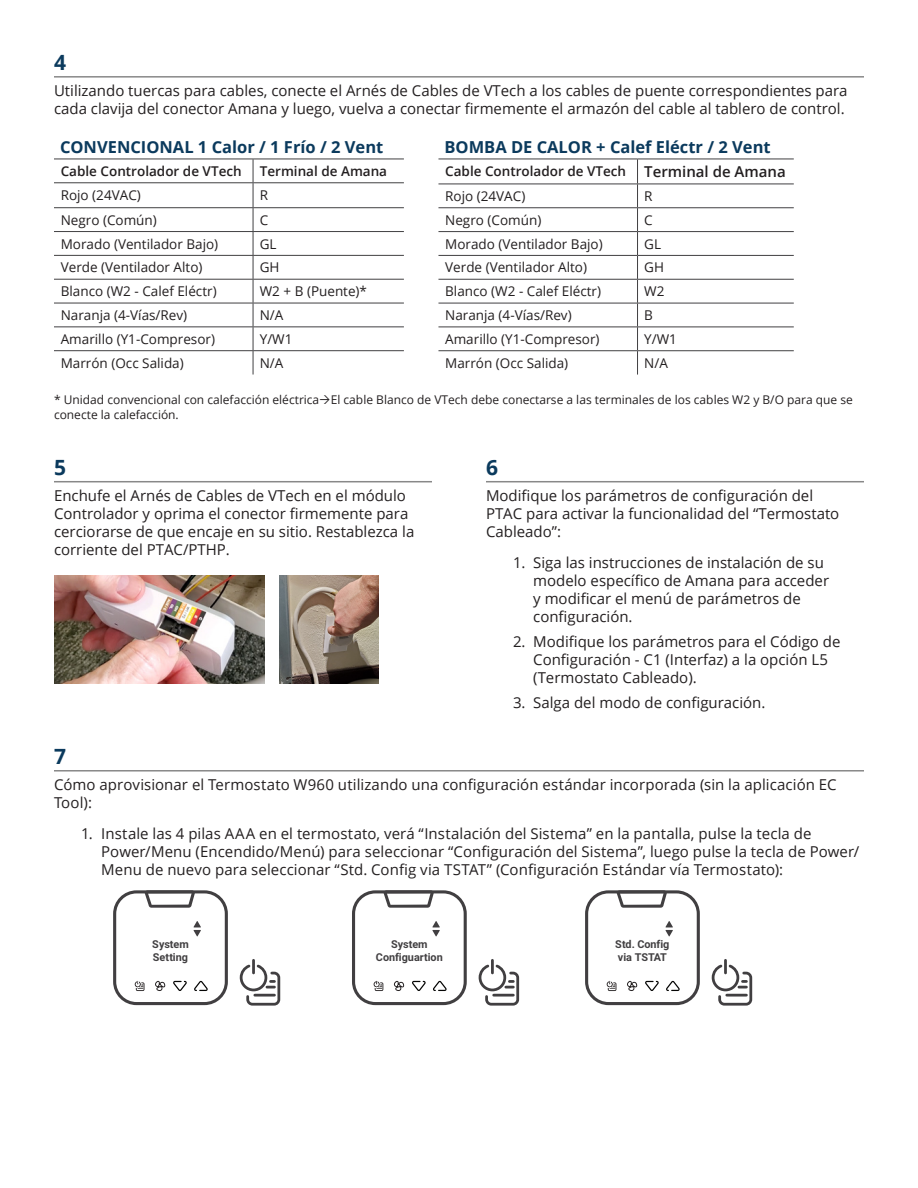
<style>
.page{position:relative;width:918px;height:1188px;background:#fff}
.page>*{position:absolute;margin:0;border:0;box-sizing:border-box;transform-origin:0 0}
.t1{font:700 21px "Open Sans";color:#0b3a5d}
.t2{font:700 16.5px "Open Sans";color:#0b3a5d}
.t3{font:15px/18px "Open Sans";color:#231f20}
.t4{font:600 15px "Open Sans";color:#231f20}
.t5{font:13.5px "Open Sans";color:#231f20}
.t6{font:600 13.5px "Open Sans";color:#231f20}
.t7{font:12px/14.4px "Open Sans";color:#231f20}
.t8{font:700 10.8px/12.5px "Roboto";letter-spacing:-.005em;color:#413f41}
</style>
<div class="page">
<hr style="left:54px;top:76px;width:810px;height:2px;background:#888">
<hr style="left:54px;top:159px;width:199px;height:1px;background:#414042">
<hr style="left:253px;top:159px;width:151px;height:1px;background:#414042">
<hr style="left:54px;top:182px;width:199px;height:1px;background:#414042">
<hr style="left:253px;top:182px;width:151px;height:1px;background:#414042">
<hr style="left:54px;top:207px;width:199px;height:1px;background:#414042">
<hr style="left:253px;top:207px;width:151px;height:1px;background:#414042">
<hr style="left:54px;top:231px;width:199px;height:1px;background:#414042">
<hr style="left:253px;top:231px;width:151px;height:1px;background:#414042">
<hr style="left:54px;top:255px;width:199px;height:1px;background:#414042">
<hr style="left:253px;top:255px;width:151px;height:1px;background:#414042">
<hr style="left:54px;top:279px;width:199px;height:1px;background:#414042">
<hr style="left:253px;top:279px;width:151px;height:1px;background:#414042">
<hr style="left:54px;top:303px;width:199px;height:1px;background:#414042">
<hr style="left:253px;top:303px;width:151px;height:1px;background:#414042">
<hr style="left:54px;top:326px;width:199px;height:1px;background:#414042">
<hr style="left:253px;top:326px;width:151px;height:1px;background:#414042">
<hr style="left:54px;top:350px;width:199px;height:1px;background:#414042">
<hr style="left:253px;top:350px;width:151px;height:1px;background:#414042">
<svg style="left:253px;top:159px;width:1px;height:216px"></svg>
<hr style="left:438px;top:159px;width:200px;height:1px;background:#414042">
<hr style="left:638px;top:159px;width:156px;height:1px;background:#414042">
<hr style="left:438px;top:184px;width:200px;height:1px;background:#414042">
<hr style="left:638px;top:184px;width:156px;height:1px;background:#414042">
<hr style="left:438px;top:207px;width:200px;height:1px;background:#414042">
<hr style="left:638px;top:207px;width:156px;height:1px;background:#414042">
<hr style="left:438px;top:231px;width:200px;height:1px;background:#414042">
<hr style="left:638px;top:231px;width:156px;height:1px;background:#414042">
<hr style="left:438px;top:255px;width:200px;height:1px;background:#414042">
<hr style="left:638px;top:255px;width:156px;height:1px;background:#414042">
<hr style="left:438px;top:279px;width:200px;height:1px;background:#414042">
<hr style="left:638px;top:279px;width:156px;height:1px;background:#414042">
<hr style="left:438px;top:303px;width:200px;height:1px;background:#414042">
<hr style="left:638px;top:303px;width:156px;height:1px;background:#414042">
<hr style="left:438px;top:327px;width:200px;height:1px;background:#414042">
<hr style="left:638px;top:327px;width:156px;height:1px;background:#414042">
<hr style="left:438px;top:350px;width:200px;height:1px;background:#414042">
<hr style="left:638px;top:350px;width:156px;height:1px;background:#414042">
<svg style="left:637px;top:159px;width:1px;height:216px"></svg>
<hr style="left:54px;top:481px;width:378px;height:1px;background:#888">
<img style="left:54px;top:575px;width:210px;height:109px">
<img style="left:280px;top:575px;width:99px;height:109px">
<hr style="left:486px;top:481px;width:378px;height:1px;background:#888">
<hr style="left:54px;top:770px;width:810px;height:2px;background:#888">
<svg style="left:113px;top:890px;width:115px;height:115px"></svg>
<svg style="left:352px;top:890px;width:115px;height:115px"></svg>
<svg style="left:585px;top:890px;width:115px;height:115px"></svg>
<svg style="left:240px;top:959px;width:40px;height:47px"></svg>
<svg style="left:479px;top:959px;width:40px;height:47px"></svg>
<svg style="left:712px;top:959px;width:40px;height:47px"></svg>
<p class="t1" style="left:54px;top:48px;width:13px">4</p>
<p class="t3" style="left:54px;top:81px;width:795px">Utilizando tuercas para cables, conecte el Arnés de Cables de VTech a los cables de puente correspondientes para cada clavija del conector Amana y luego, vuelva a conectar firmemente el armazón del cable al tablero de control.</p>
<p class="t2" style="left:444px;top:135px;width:328px">BOMBA DE CALOR + Calef Eléctr / 2 Vent</p>
<p class="t6" style="left:445px;top:162px;width:182px">Cable Controlador de VTech</p>
<p class="t4" style="left:644px;top:161px;width:143px">Terminal de Amana</p>
<p class="t5" style="left:445px;top:187px;width:82px">Rojo (24VAC)</p>
<p class="t5" style="left:644px;top:187px;width:10px">R</p>
<p class="t5" style="left:445px;top:211px;width:98px">Negro (Común)</p>
<p class="t5" style="left:644px;top:211px;width:10px">C</p>
<p class="t5" style="left:445px;top:235px;width:159px">Morado (Ventilador Bajo)</p>
<p class="t5" style="left:644px;top:235px;width:18px">GL</p>
<p class="t5" style="left:445px;top:258px;width:143px">Verde (Ventilador Alto)</p>
<p class="t5" style="left:644px;top:258px;width:21px">GH</p>
<p class="t5" style="left:445px;top:282px;width:157px">Blanco (W2 - Calef Eléctr)</p>
<p class="t5" style="left:644px;top:282px;width:22px">W2</p>
<p class="t5" style="left:445px;top:306px;width:128px">Naranja (4-Vías/Rev)</p>
<p class="t5" style="left:644px;top:306px;width:10px">B</p>
<p class="t5" style="left:445px;top:330px;width:156px">Amarillo (Y1-Compresor)</p>
<p class="t5" style="left:644px;top:330px;width:34px">Y/W1</p>
<p class="t5" style="left:445px;top:354px;width:125px">Marrón (Occ Salida)</p>
<p class="t5" style="left:644px;top:354px;width:25px">N/A</p>
<p class="t7" style="left:54px;top:392px;width:800px">* Unidad convencional con calefacción eléctrica El cable Blanco de VTech debe conectarse a las terminales de los cables W2 y B/O para que se conecte la calefacción.</p>
<p class="t2" style="left:60px;top:135px;width:325px">CONVENCIONAL 1 Calor / 1 Frío / 2 Vent</p>
<p class="t6" style="left:61px;top:162px;width:182px">Cable Controlador de VTech</p>
<p class="t6" style="left:260px;top:162px;width:129px">Terminal de Amana</p>
<p class="t5" style="left:61px;top:186px;width:82px">Rojo (24VAC)</p>
<p class="t5" style="left:260px;top:186px;width:10px">R</p>
<p class="t5" style="left:61px;top:211px;width:98px">Negro (Común)</p>
<p class="t5" style="left:260px;top:211px;width:10px">C</p>
<p class="t5" style="left:61px;top:234px;width:159px">Morado (Ventilador Bajo)</p>
<p class="t5" style="left:260px;top:234px;width:18px">GL</p>
<p class="t5" style="left:61px;top:258px;width:143px">Verde (Ventilador Alto)</p>
<p class="t5" style="left:260px;top:258px;width:21px">GH</p>
<p class="t5" style="left:61px;top:282px;width:157px">Blanco (W2 - Calef Eléctr)</p>
<p class="t5" style="left:260px;top:282px;width:109px">W2 + B (Puente)*</p>
<p class="t5" style="left:61px;top:306px;width:128px">Naranja (4-Vías/Rev)</p>
<p class="t5" style="left:260px;top:306px;width:25px">N/A</p>
<p class="t5" style="left:61px;top:330px;width:156px">Amarillo (Y1-Compresor)</p>
<p class="t5" style="left:260px;top:330px;width:34px">Y/W1</p>
<p class="t5" style="left:61px;top:354px;width:125px">Marrón (Occ Salida)</p>
<p class="t5" style="left:260px;top:354px;width:25px">N/A</p>
<p class="t1" style="left:54px;top:453px;width:13px">5</p>
<p class="t3" style="left:54px;top:486px;width:362px">Enchufe el Arnés de Cables de VTech en el módulo Controlador y oprima el conector firmemente para cerciorarse de que encaje en su sitio. Restablezca la corriente del PTAC/PTHP.</p>
<p class="t1" style="left:54px;top:742px;width:13px">7</p>
<p class="t1" style="left:486px;top:453px;width:13px">6</p>
<p class="t3" style="left:486px;top:486px;width:355px">Modifique los parámetros de configuración del<br>PTAC para activar la funcionalidad del “Termostato<br>Cableado”:</p>
<p class="t3" style="left:533px;top:553px;width:297px;text-indent:-20px">1. Siga las instrucciones de instalación de su modelo específico de Amana para acceder y modificar el menú de parámetros de configuración.</p>
<p class="t3" style="left:533px;top:632px;width:309px;text-indent:-20px">2. Modifique los parámetros para el Código de<br>Configuración - C1 (Interfaz) a la opción L5 (Termostato Cableado).</p>
<p class="t3" style="left:513px;top:693px;width:254px">3. Salga del modo de configuración.</p>
<p class="t3" style="left:54px;top:775px;width:784px">Cómo aprovisionar el Termostato W960 utilizando una configuración estándar incorporada (sin la aplicación EC<br>Tool):</p>
<p class="t3" style="left:101px;top:824px;width:760px;text-indent:-20px">1. Instale las 4 pilas AAA en el termostato, verá “Instalación del Sistema” en la pantalla, pulse la tecla de<br>Power/Menu (Encendido/Menú) para seleccionar “Configuración del Sistema”, luego pulse la tecla de Power/<br>Menu de nuevo para seleccionar “Std. Config via TSTAT” (Configuración Estándar vía Termostato):</p>
<p class="t8" style="left:152px;top:940px;width:38px">System<br>Setting</p>
<p class="t8" style="left:376px;top:940px;width:68px;text-align:center">System<br>Configuartion</p>
<p class="t8" style="left:615px;top:940px;width:56px">Std. Config via TSTAT</p>
</div>
